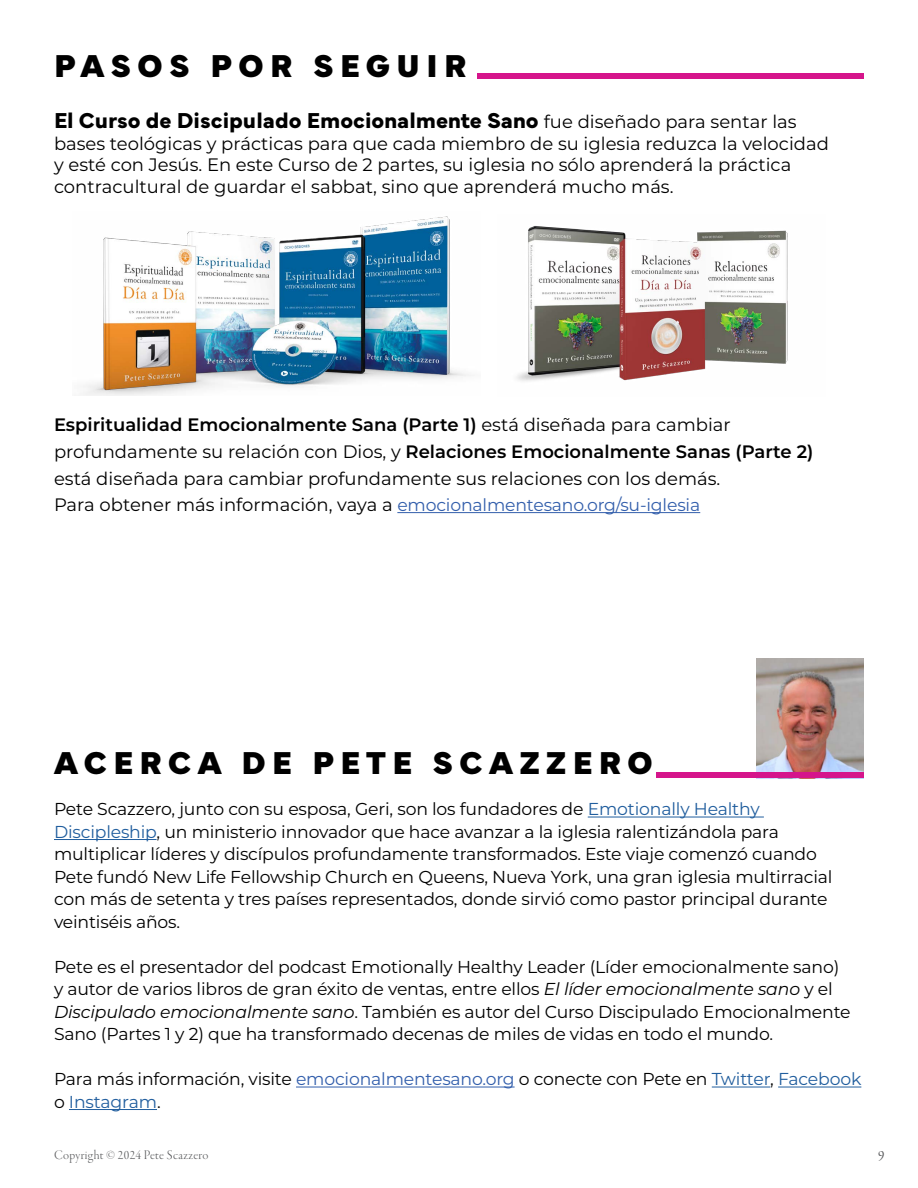
<style>
.page{position:relative;width:918px;height:1188px;background:#fff}
.page>*{position:absolute;margin:0;border:0;box-sizing:border-box;transform-origin:0 0}
.t1{font:900 33px "Mundial";letter-spacing:.2em;color:#000}
.t2{font:700 22.5px "Mundial";color:#000}
.t3{font:18px/21.6px "Montserrat";color:#000}
.t4{font:17.25px/22.5px "Montserrat";letter-spacing:-.01em;color:#000}
.t5{font:17.25px "Montserrat";letter-spacing:-.01em;color:#335fac}
.t6{font:15px "Garamond Premr Pro Disp";color:#58595b}
.t7{font:13.5px "Garamond Premr Pro Lt Disp";letter-spacing:.025em;color:#58595b}
.s1{font-family:"Montserrat";font-weight:400;font-size:18px}
.s2{font-weight:600}
.s3{font-size:18px;color:#000}
.s4{color:#215e9e}
.s5{font-style:italic}
.s6{color:#335fac}
</style>
<div class="page">
<img style="left:757px;top:659px;width:107px;height:114px">
<hr style="left:397px;top:512px;width:303px;height:1px;background:#335fac">
<img style="left:516px;top:226px;width:272px;height:155px">
<img style="left:83px;top:216px;width:388px;height:180px">
<hr style="left:588px;top:817px;width:176px;height:1px;background:#215e9e">
<hr style="left:54px;top:839px;width:103px;height:1px;background:#215e9e">
<hr style="left:296px;top:1087px;width:219px;height:1px;background:#335fac">
<hr style="left:712px;top:1087px;width:58px;height:1px;background:#215e9e">
<hr style="left:778px;top:1087px;width:83px;height:1px;background:#215e9e">
<hr style="left:69px;top:1109px;width:88px;height:1px;background:#215e9e">
<div style="left:478px;top:73px;width:386px;height:5px;background:#d5158b"></div>
<div style="left:656px;top:773px;width:208px;height:5px;background:#d5158b"></div>
<h1 class="t1" style="left:54px;top:40px;width:414px">PASOS POR SEGUIR</h1>
<h2 class="t2" style="left:54px;top:103px;width:744px">El Curso de Discipulado Emocionalmente Sano <span class="s1">fue diseñado para sentar las</span></h2>
<p class="t3" style="left:54px;top:132px;width:776px">bases teológicas y prácticas para que cada miembro de su iglesia reduzca la velocidad y esté con Jesús. En este Curso de 2 partes, su iglesia no sólo aprenderá la práctica contracultural de guardar el sabbat, sino que aprenderá mucho más.</p>
<p class="t3" style="left:54px;top:411px;width:761px;line-height:27px"><span class="s2">Espiritualidad Emocionalmente Sana (Parte 1)</span> está diseñada para cambiar profundamente su relación con Dios, y <span class="s2">Relaciones Emocionalmente Sanas (Parte 2) </span>está diseñada para cambiar profundamente sus relaciones con los demás.</p>
<p class="t5" style="left:54px;top:493px;width:648px"><span class="s3">Para obtener más información, vaya a</span> emocionalmentesano.org/su-iglesia</p>
<h1 class="t1" style="left:54px;top:737px;width:600px">ACERCA DE PETE SCAZZERO</h1>
<p class="t4" style="left:54px;top:797px;width:780px">Pete Scazzero, junto con su esposa, Geri, son los fundadores de <span class="s4">Emotionally Healthy Discipleship</span>, un ministerio innovador que hace avanzar a la iglesia ralentizándola para multiplicar líderes y discípulos profundamente transformados. Este viaje comenzó cuando Pete fundó New Life Fellowship Church en Queens, Nueva York, una gran iglesia multirracial con más de setenta y tres países representados, donde sirvió como pastor principal durante veintiséis años.</p>
<p class="t4" style="left:54px;top:955px;width:798px">Pete es el presentador del podcast Emotionally Healthy Leader (Líder emocionalmente sano) y autor de varios libros de gran éxito de ventas, entre ellos <span class="s5">El líder emocionalmente sano</span> y el <span class="s5">Discipulado emocionalmente sano</span>. También es autor del Curso Discipulado Emocionalmente Sano (Partes 1 y 2) que ha transformado decenas de miles de vidas en todo el mundo.</p>
<p class="t4" style="left:54px;top:1067px;width:809px">Para más información, visite <span class="s6">emocionalmentesano.org</span> o conecte con Pete en <span class="s4">Twitter</span>, <span class="s4">Facebook </span>o <span class="s4">Instagram</span>.</p>
<p class="t7" style="left:54px;top:1147px;width:156px">Copyright © 2024 Pete Scazzero</p>
<p class="t6" style="left:878px;top:1147px;width:8px">9</p>
</div>
